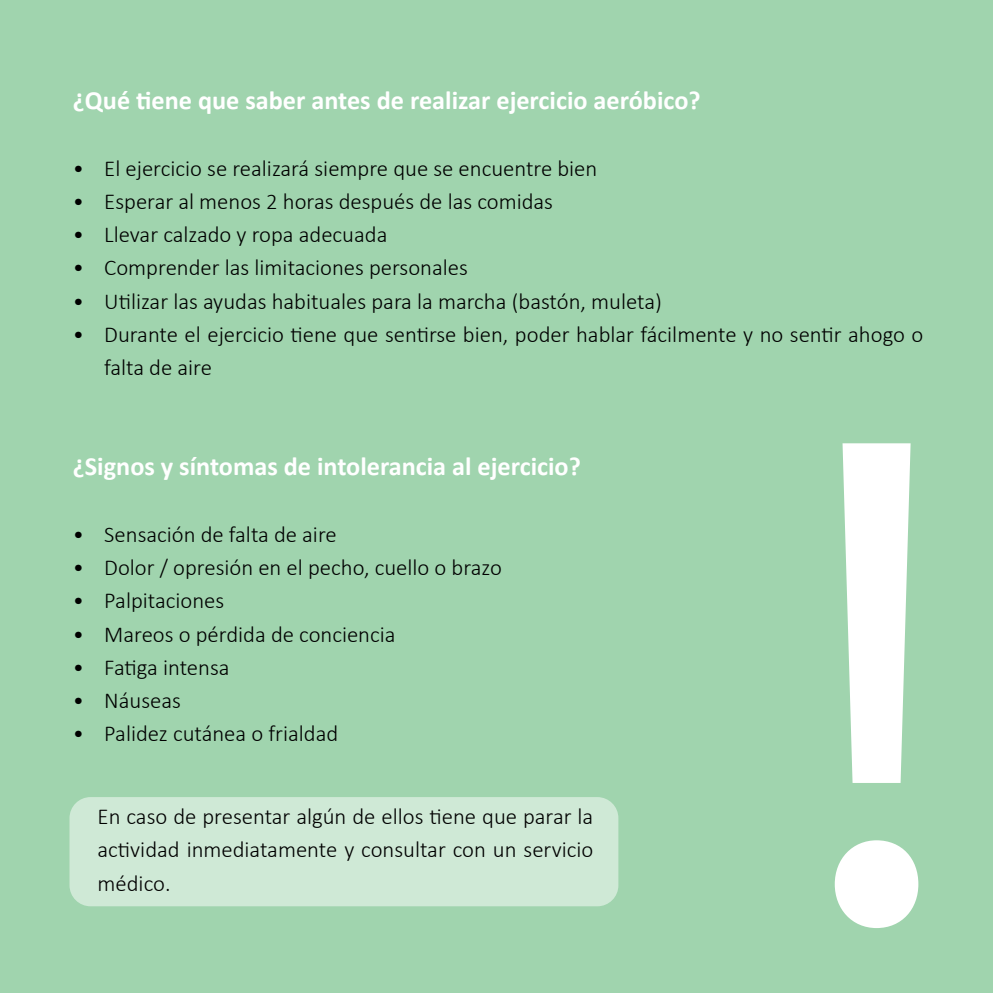
<style>
.page{position:relative;width:993px;height:993px;background:#fff}
.page>*{position:absolute;margin:0;border:0;box-sizing:border-box;transform-origin:0 0}
.t1{font:707px "Myriad Pro";color:#fff}
.t2{font:700 26.25px "Calibri";color:#fff}
.t3{font:300 22.75px/33.2px "Calibri";color:#000}
</style>
<div class="page">
<div style="left:0;top:0;width:992px;height:992px;background:#a0d4ae"></div>
<div style="left:69px;top:796px;width:549px;height:110px;background:#cfe9d6;border-radius:21px"></div>
<p class="t2" style="left:73px;top:82px;width:629px">¿Qué tiene que saber antes de realizar ejercicio aeróbico?</p>
<p class="t3" style="left:73px;top:151px;width:526px">• El ejercicio se realizará siempre que se encuentre bien</p>
<p class="t3" style="left:73px;top:184px;width:481px">• Esperar al menos 2 horas después de las comidas</p>
<p class="t3" style="left:73px;top:218px;width:316px">• Llevar calzado y ropa adecuada</p>
<p class="t3" style="left:73px;top:251px;width:396px">• Comprender las limitaciones personales</p>
<p class="t3" style="left:73px;top:284px;width:590px">• Utilizar las ayudas habituales para la marcha (bastón, muleta)</p>
<p class="t3" style="left:104px;top:317px;width:820px;text-indent:-32px">• Durante el ejercicio tiene que sentirse bien, poder hablar fácilmente y no sentir ahogo o falta de aire</p>
<p class="t2" style="left:73px;top:447px;width:509px">¿Signos y síntomas de intolerancia al ejercicio?</p>
<p class="t3" style="left:73px;top:517px;width:265px">• Sensación de falta de aire</p>
<p class="t3" style="left:73px;top:550px;width:430px">• Dolor / opresión en el pecho, cuello o brazo</p>
<p class="t3" style="left:73px;top:583px;width:153px">• Palpitaciones</p>
<p class="t3" style="left:73px;top:617px;width:324px">• Mareos o pérdida de conciencia</p>
<p class="t3" style="left:73px;top:650px;width:158px">• Fatiga intensa</p>
<p class="t3" style="left:73px;top:683px;width:110px">• Náuseas</p>
<p class="t3" style="left:73px;top:716px;width:267px">• Palidez cutánea o frialdad</p>
<p class="t3" style="left:97px;top:799px;width:497px;text-align:justify">En caso de presentar algún de ellos tiene que parar la actividad inmediatamente y consultar con un servicio médico.</p>
<p class="t1" style="left:795px;top:246px;width:164px">!</p>
</div>
